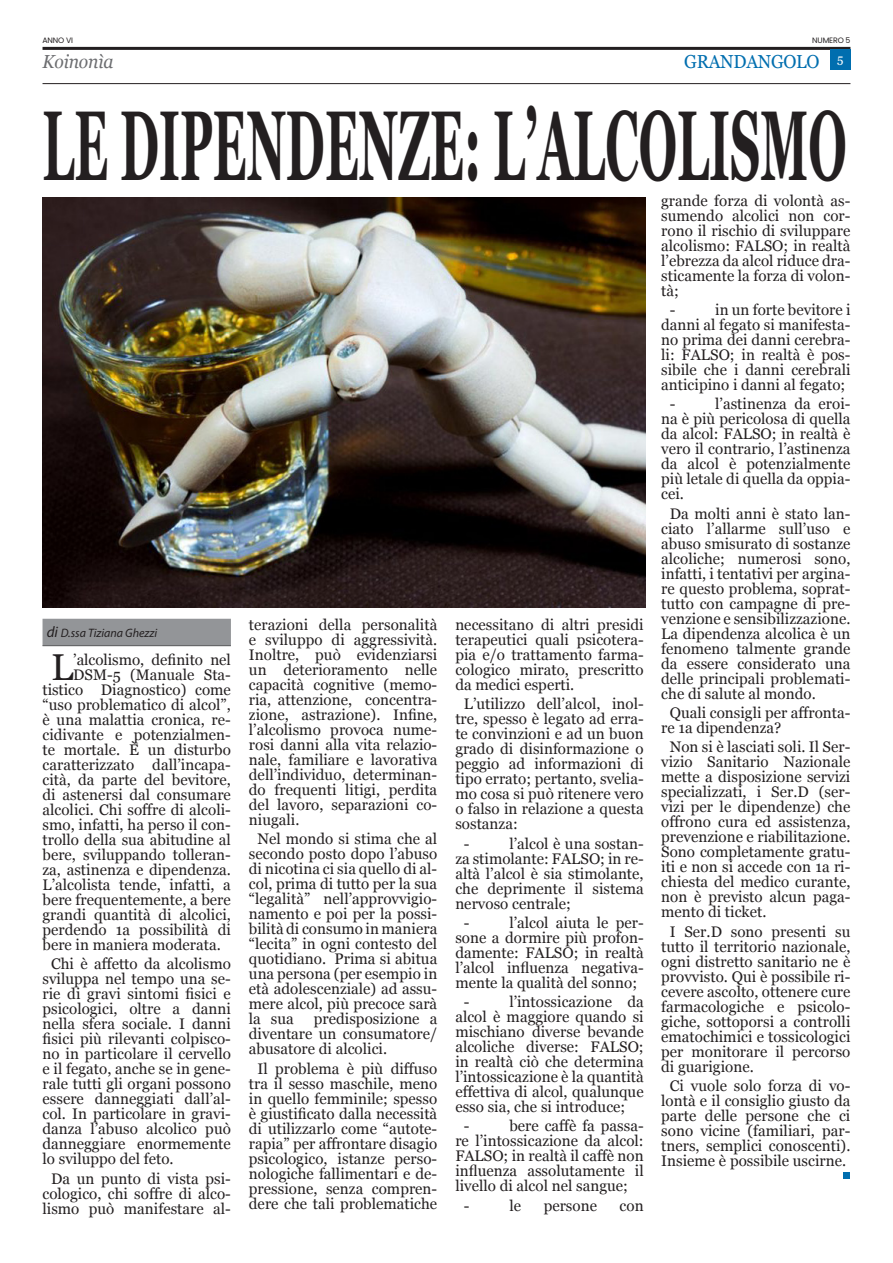
<style>
.page{position:relative;width:893px;height:1263px;background:#fff}
.page>*{position:absolute;margin:0;border:0;box-sizing:border-box;transform-origin:0 0}
.t1{font:700 99.45px "Georgia";color:#231f20;scale:.47 1}
.t2{font:37.35px "Georgia";color:#231f20}
.t3{font:18.75px "Georgia";letter-spacing:-.015em;color:#006eaf;scale:.93 1}
.t4{font:italic 18.75px "Georgia";letter-spacing:-.01em;color:#6c6d70;scale:.93 1}
.t5{font:15.3px/15px "Georgia";color:#231f20;text-align:justify}
.Siganture{font:italic 12.3px "Myriad Pro";color:#231f20}
.t6{font:12.3px "Georgia";color:#fff}
.t7{font:7.8px "Poppins";letter-spacing:-.02em;color:#231f20}
.s1{font-size:15.3px}
</style>
<div class="page">
<div style="left:43px;top:619px;width:188px;height:27px;background:#939598"></div>
<hr style="left:43px;top:645px;width:188px;height:1px;background:#57585a">
<hr style="left:43px;top:47px;width:807px;height:3px;background:#231f20">
<hr style="left:43px;top:83px;width:807px;height:1px;background:#231f20">
<div style="left:830px;top:50px;width:20px;height:20px;background:#006eaf"></div>
<svg style="left:843px;top:1172px;width:6px;height:6px"></svg>
<img style="left:43px;top:198px;width:602px;height:409px">
<p class="t7" style="left:43px;top:35px;width:32px">ANNO VI</p>
<p class="t7" style="left:812px;top:35px;width:40px">NUMERO 5</p>
<p class="t4" style="left:43px;top:48px;width:78px">Koinonìa</p>
<p class="t3" style="left:684px;top:48px;width:147px">GRANDANGOLO</p>
<p class="t6" style="left:837px;top:50px;width:8px">5</p>
<p class="t1" style="left:43px;top:70px;width:1713px">LE DIPENDENZE: L’ALCOLISMO</p>
<p class="t5" style="left:661px;top:192px;width:191px">grande forza di volontà as&shy;sumendo alcolici non cor&shy;rono il rischio di sviluppare alcolismo: FALSO; in realtà l’ebrezza da alcol riduce dra&shy;sticamente la forza di volon&shy;tà;</p>
<p class="t5" style="left:670px;top:302px;width:7px">-</p>
<p class="t5" style="left:661px;top:302px;width:191px;text-indent:54px">in un forte bevitore i danni al fegato si manifesta&shy;no prima dei danni cerebra&shy;li: FALSO; in realtà è pos&shy;sibile che i danni cerebrali anticipino i danni al fegato;</p>
<p class="t5" style="left:670px;top:396px;width:7px">-</p>
<p class="t5" style="left:661px;top:396px;width:191px;text-indent:54px">l’astinenza da eroi&shy;na è più pericolosa di quella da alcol: FALSO; in realtà è vero il contrario, l’astinenza da alcol è potenzialmente più letale di quella da oppia&shy;cei.</p>
<p class="t5" style="left:661px;top:505px;width:191px;text-indent:9px">Da molti anni è stato lan&shy;ciato l’allarme sull’uso e abuso smisurato di sostanze alcoliche; numerosi sono, infatti, i tentativi per argina&shy;re questo problema, soprat&shy;tutto con campagne di pre&shy;venzione e sensibilizzazione.<br>La dipendenza alcolica è un fenomeno talmente grande da essere considerato una delle principali problemati&shy;che di salute al mondo.</p>
<p class="t5" style="left:661px;top:704px;width:191px;text-indent:9px">Quali consigli per affronta&shy;re 1a dipendenza?</p>
<p class="t5" style="left:661px;top:739px;width:191px;text-indent:9px">Non si è lasciati soli. Il Ser&shy;vizio Sanitario Nazionale mette a disposizione servizi specializzati, i Ser.D (ser&shy;vizi per le dipendenze) che offrono cura ed assistenza, prevenzione e riabilitazione.<br>Sono completamente gratu&shy;iti e non si accede con 1a ri&shy;chiesta del medico curante, non è previsto alcun paga&shy;mento di ticket.</p>
<p class="t5" style="left:661px;top:923px;width:191px;text-indent:9px">I Ser.D sono presenti su tutto il territorio nazionale, ogni distretto sanitario ne è provvisto. Qui è possibile ri&shy;cevere ascolto, ottenere cure farmacologiche e psicolo&shy;giche, sottoporsi a controlli ematochimici e tossicologici per monitorare il percorso di guarigione.</p>
<p class="t5" style="left:661px;top:1077px;width:191px;text-align:center">Ci vuole solo forza di vo&shy;lontà e il consiglio giusto da parte delle persone che ci sono vicine (familiari, par&shy;tners, semplici conoscenti).<br>Insieme è possibile uscirne.</p>
<p class="t5" style="left:249px;top:617px;width:190px">terazioni della personalità e sviluppo di aggressività.<br>Inoltre, può evidenziarsi un deterioramento nelle capacità cognitive (memo&shy;ria, attenzione, concentra&shy;zione, astrazione). Infine, l’alcolismo provoca nume&shy;rosi danni alla vita relazio&shy;nale, familiare e lavorativa dell’individuo, determinan&shy;do frequenti litigi, perdita del lavoro, separazioni co&shy;niugali.</p>
<p class="t5" style="left:249px;top:831px;width:190px;text-indent:9px">Nel mondo si stima che al secondo posto dopo l’abuso di nicotina ci sia quello di al&shy;col, prima di tutto per la sua “legalità” nell’approvvigio&shy;namento e poi per la possi&shy;bilità di consumo in maniera “lecita” in ogni contesto del quotidiano. Prima si abitua una persona (per esempio in età adolescenziale) ad assu&shy;mere alcol, più precoce sarà la sua</p>
<p class="t5" style="left:455px;top:617px;width:190px">necessitano di altri presidi terapeutici quali psicotera&shy;pia e/o trattamento farma&shy;cologico mirato, prescritto da medici esperti.</p>
<p class="t5" style="left:455px;top:696px;width:190px;text-indent:9px">L’utilizzo dell’alcol, inol&shy;tre, spesso è legato ad erra&shy;te convinzioni e ad un buon grado di disinformazione o peggio ad informazioni di tipo errato; pertanto, svelia&shy;mo cosa si può ritenere vero o falso in relazione a questa sostanza:</p>
<p class="t5" style="left:464px;top:835px;width:7px">-</p>
<p class="Siganture" style="left:47px;top:625px;width:112px"><span class="s1">di</span> D.ssa Tiziana Ghezzi</p>
<p class="t2" style="left:51px;top:640px;width:24px">L</p>
<p class="t5" style="left:73px;top:652px;width:159px">’alcolismo, definito nel</p>
<p class="t5" style="left:73px;top:667px;width:159px">DSM-5 (Manuale Sta-</p>
<p class="t5" style="left:43px;top:682px;width:190px">tistico Diagnostico) come</p>
<p class="t5" style="left:43px;top:697px;width:190px">“uso problematico di alcol”,</p>
<p class="t5" style="left:43px;top:712px;width:190px">è una malattia cronica, re-</p>
<p class="t5" style="left:43px;top:727px;width:190px">cidivante e potenzialmen-</p>
<p class="t5" style="left:43px;top:742px;width:190px">te mortale. È un disturbo</p>
<p class="t5" style="left:43px;top:757px;width:190px">caratterizzato dall’incapa-</p>
<p class="t5" style="left:43px;top:772px;width:190px">cità, da parte del bevitore,</p>
<p class="t5" style="left:43px;top:787px;width:190px">di astenersi dal consumare</p>
<p class="t5" style="left:43px;top:802px;width:190px">alcolici. Chi soffre di alcoli-</p>
<p class="t5" style="left:43px;top:817px;width:190px">smo, infatti, ha perso il con-</p>
<p class="t5" style="left:43px;top:832px;width:190px">trollo della sua abitudine al</p>
<p class="t5" style="left:43px;top:847px;width:190px">bere, sviluppando tolleran-</p>
<p class="t5" style="left:43px;top:862px;width:190px">za, astinenza e dipendenza.</p>
<p class="t5" style="left:43px;top:877px;width:190px">L’alcolista tende, infatti, a</p>
<p class="t5" style="left:43px;top:892px;width:190px">bere frequentemente, a bere</p>
<p class="t5" style="left:43px;top:907px;width:190px">grandi quantità di alcolici,</p>
<p class="t5" style="left:43px;top:922px;width:190px">perdendo 1a possibilità di</p>
<p class="t5" style="left:43px;top:937px;width:180px">bere in maniera moderata.</p>
<p class="t5" style="left:43px;top:956px;width:190px;text-indent:9px">Chi è affetto da alcolismo sviluppa nel tempo una se&shy;rie di gravi sintomi fisici e psicologici, oltre a danni nella sfera sociale. I danni fisici più rilevanti colpisco&shy;no in particolare il cervello e il fegato, anche se in gene&shy;rale tutti gli organi possono essere danneggiati dall’al&shy;col. In particolare in gravi&shy;danza l’abuso alcolico può danneggiare enormemente lo sviluppo del feto.</p>
<p class="t5" style="left:43px;top:1170px;width:190px;text-align:center">Da un punto di vista psi&shy;cologico, chi soffre di alco&shy;lismo può manifestare al-</p>
<p class="t5" style="left:455px;top:835px;width:190px;text-indent:54px">l’alcol è una sostan&shy;za stimolante: FALSO; in re&shy;altà l’alcol è sia stimolante, che deprimente il sistema nervoso centrale;</p>
<p class="t5" style="left:464px;top:914px;width:7px">-</p>
<p class="t5" style="left:455px;top:914px;width:190px;text-indent:54px">l’alcol aiuta le per&shy;sone a dormire più profon&shy;damente: FALSO; in realtà l’alcol influenza negativa&shy;mente la qualità del sonno;</p>
<p class="t5" style="left:464px;top:994px;width:7px">-</p>
<p class="t5" style="left:455px;top:994px;width:190px;text-indent:54px">l’intossicazione da alcol è maggiore quando si mischiano diverse bevande alcoliche diverse: FALSO; in realtà ciò che determina l’intossicazione è la quantità effettiva di alcol, qualunque esso sia, che si introduce;</p>
<p class="t5" style="left:464px;top:1118px;width:7px">-</p>
<p class="t5" style="left:249px;top:1011px;width:190px;text-indent:65px">predisposizione a diventare un consumatore/ abusatore di alcolici.</p>
<p class="t5" style="left:249px;top:1060px;width:190px;text-align:center">Il problema è più diffuso tra il sesso maschile, meno in quello femminile; spesso è giustificato dalla necessità di utilizzarlo come “autote&shy;rapia” per affrontare disagio psicologico, istanze perso&shy;nologiche fallimentari e de&shy;pressione, senza compren&shy;dere che tali problematiche</p>
<p class="t5" style="left:455px;top:1118px;width:190px;text-indent:54px">bere caffè fa passa&shy;re l’intossicazione da alcol:<br>FALSO; in realtà il caffè non influenza assolutamente il livello di alcol nel sangue;</p>
<p class="t5" style="left:464px;top:1197px;width:7px">-</p>
<p class="t5" style="left:509px;top:1197px;width:13px">le</p>
<p class="t5" style="left:544px;top:1197px;width:55px">persone</p>
<p class="t5" style="left:620px;top:1197px;width:26px">con</p>
</div>
